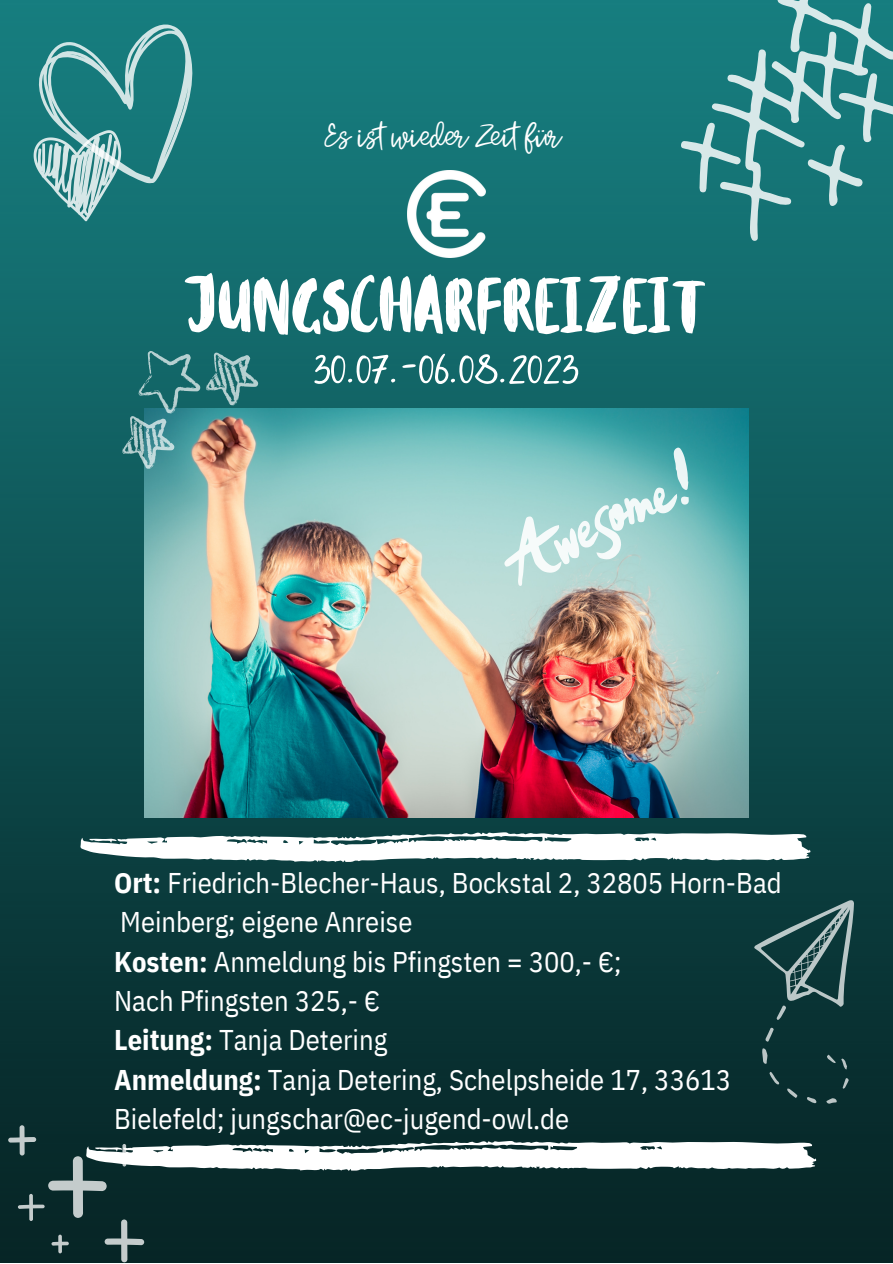
<style>
.page{position:relative;width:893px;height:1264px;background:#fff}
.page>*{position:absolute;margin:0;border:0;box-sizing:border-box;transform-origin:0 0}
.t1{font:60.6px "Portobesto Caps";color:#fff}
.t2{font:300 53.7px "Jenthill";color:#fff}
.t3{font:300 33px "Jenthill";color:#fff}
.t4{font:28.5px/39.3px "IBM Plex Sans Cond";color:#fff}
.s1{font-weight:700}
</style>
<div class="page">
<img style="left:0;top:0;width:892px;height:1262px">
<img style="left:144px;top:408px;width:604px;height:409px">
<img style="left:407px;top:170px;width:79px;height:88px">
<svg style="left:504px;top:447px;width:184px;height:139px"></svg>
<svg style="left:108px;top:333px;width:159px;height:143px"></svg>
<svg style="left:680px;top:0;width:212px;height:241px"></svg>
<svg style="left:32px;top:21px;width:180px;height:200px"></svg>
<svg style="left:80px;top:832px;width:732px;height:30px"></svg>
<svg style="left:753px;top:900px;width:100px;height:203px"></svg>
<svg style="left:8px;top:1125px;width:810px;height:137px"></svg>
<p class="t3" style="left:324px;top:116px;width:239px">Es ist wieder Zeit für</p>
<h1 class="t1" style="left:187px;top:259px;width:521px">JUNGSCHARFREIZEIT</h1>
<h2 class="t2" style="left:314px;top:330px;width:267px">30.07.-06.08.2023</h2>
<p class="t4" style="left:114px;top:862px;width:669px"><span class="s1">Ort:</span> Friedrich-Blecher-Haus, Bockstal 2, 32805 Horn-Bad Meinberg; eigene Anreise<br><span class="s1">Kosten:</span> Anmeldung bis Pfingsten = 300,- €;<br>Nach Pfingsten 325,- €<br><span class="s1">Leitung:</span> Tanja Detering<br><span class="s1">Anmeldung:</span> Tanja Detering, Schelpsheide 17, 33613<br>Bielefeld; jungschar@ec-jugend-owl.de</p>
</div>
